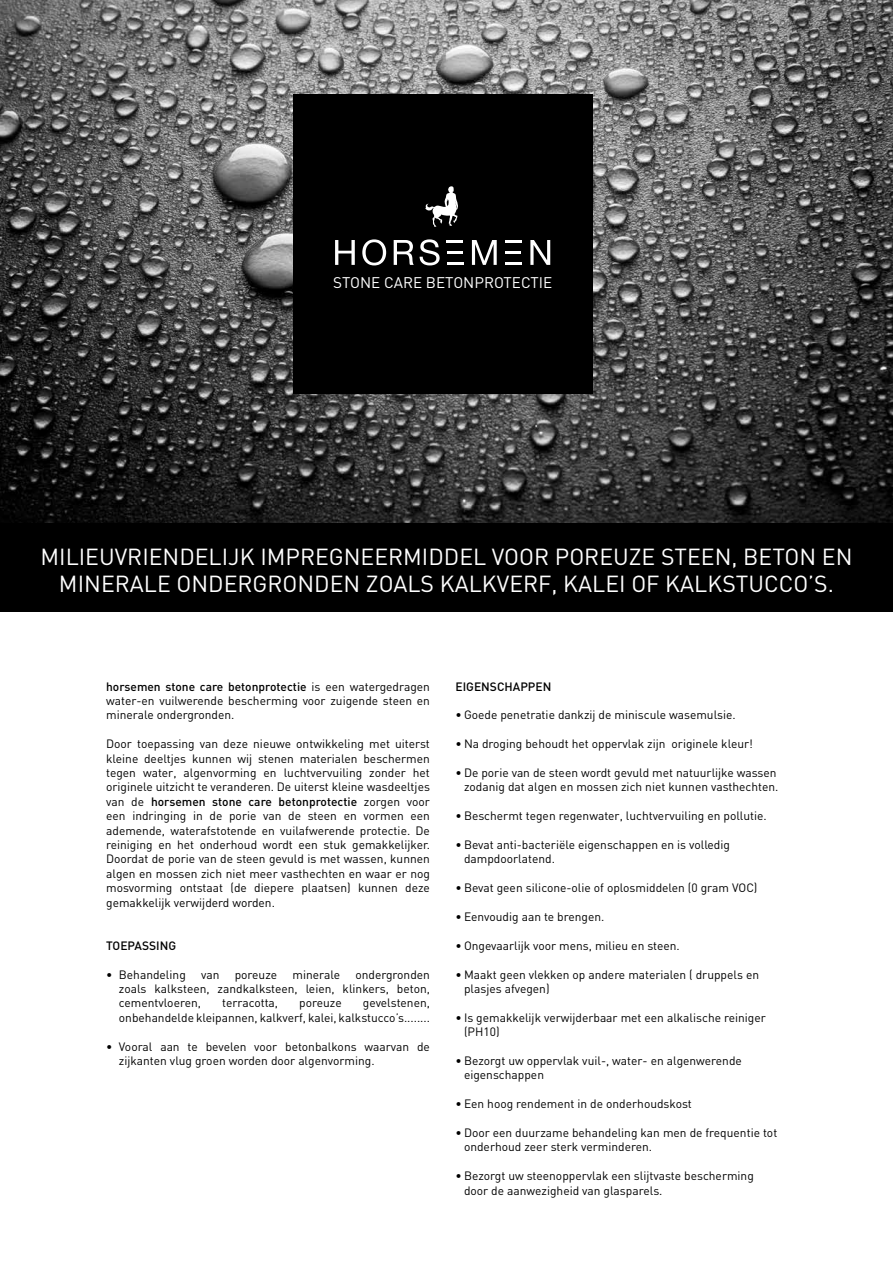
<style>
.page{position:relative;width:893px;height:1263px;background:#fff}
.page>*{position:absolute;margin:0;border:0;box-sizing:border-box;transform-origin:0 0}
.t1{font:22.95px/27.6px "DIN";color:#fff;text-align:center}
.t2{font:15.3px "DIN";color:#fff}
.t3{font:12px/14.4px "DIN";color:#000}
.t4{font:500 12px "DIN";color:#000}
.s1{font-weight:500}
</style>
<div class="page">
<div style="left:0;top:508px;width:893px;height:103px;background:#000"></div>
<img style="left:0;top:0;width:893px;height:523px">
<div style="left:293px;top:94px;width:300px;height:300px;background:#000"></div>
<svg style="left:335px;top:240px;width:20px;height:25px"></svg>
<svg style="left:362px;top:239px;width:24px;height:26px"></svg>
<svg style="left:394px;top:240px;width:20px;height:25px"></svg>
<svg style="left:420px;top:239px;width:20px;height:26px"></svg>
<svg style="left:472px;top:240px;width:25px;height:25px"></svg>
<svg style="left:530px;top:240px;width:20px;height:25px"></svg>
<hr style="left:447px;top:262px;width:16px;height:3px;background:#fff">
<svg style="left:447px;top:251px;width:15px;height:2px"></svg>
<hr style="left:447px;top:240px;width:16px;height:3px;background:#fff">
<hr style="left:505px;top:262px;width:17px;height:3px;background:#fff">
<svg style="left:505px;top:251px;width:16px;height:2px"></svg>
<hr style="left:505px;top:240px;width:17px;height:3px;background:#fff">
<svg style="left:425px;top:186px;width:33px;height:41px"></svg>
<p class="t2" style="left:333px;top:273px;width:221px">STONE CARE BETONPROTECTIE</p>
<h1 class="t1" style="left:40px;top:542px;width:813px">MILIEUVRIENDELIJK IMPREGNEERMIDDEL VOOR POREUZE STEEN, BETON EN<br>MINERALE ONDERGRONDEN ZOALS KALKVERF, KALEI OF KALKSTUCCO’S.</h1>
<p class="t3" style="left:106px;top:679px;width:325px;text-align:justify"><span class="s1">horsemen stone care betonprotectie</span> is een watergedragen water-en vuilwerende bescherming voor zuigende steen en minerale ondergronden.</p>
<p class="t3" style="left:106px;top:736px;width:325px;text-align:justify">Door toepassing van deze nieuwe ontwikkeling met uiterst kleine deeltjes kunnen wij stenen materialen beschermen tegen water, algenvorming en luchtvervuiling zonder het originele uitzicht te veranderen. De uiterst kleine wasdeeltjes van de <span class="s1">horsemen stone care betonprotectie</span> zorgen voor een indringing in de porie van de steen en vormen een ademende, waterafstotende en vuilafwerende protectie. De reiniging en het onderhoud wordt een stuk gemakkelijker.<br>Doordat de porie van de steen gevuld is met wassen, kunnen algen en mossen zich niet meer vasthechten en waar er nog mosvorming ontstaat (de diepere plaatsen) kunnen deze gemakkelijk verwijderd worden.</p>
<p class="t4" style="left:106px;top:938px;width:71px">TOEPASSING</p>
<p class="t3" style="left:106px;top:967px;width:81px">• Behandeling</p>
<p class="t3" style="left:201px;top:967px;width:20px">van</p>
<p class="t3" style="left:235px;top:967px;width:44px">poreuze</p>
<p class="t3" style="left:293px;top:967px;width:49px">minerale</p>
<p class="t3" style="left:119px;top:967px;width:313px;text-align:justify;text-indent:236px">ondergronden zoals kalksteen, zandkalksteen, leien, klinkers, beton, cementvloeren,</p>
<p class="t3" style="left:119px;top:996px;width:313px;text-align:right">gevelstenen,<br>onbehandelde kleipannen, kalkverf, kalei, kalkstucco’s........</p>
<p class="t3" style="left:119px;top:1039px;width:313px;text-indent:-13px">• Vooral aan te bevelen voor betonbalkons waarvan de zijkanten vlug groen worden door algenvorming.</p>
<p class="t3" style="left:222px;top:996px;width:57px">terracotta,</p>
<p class="t3" style="left:299px;top:996px;width:44px">poreuze</p>
<p class="t4" style="left:455px;top:678px;width:97px">EIGENSCHAPPEN</p>
<p class="t3" style="left:455px;top:708px;width:282px">• Goede penetratie dankzij de miniscule wasemulsie.</p>
<p class="t3" style="left:455px;top:736px;width:299px">• Na droging behoudt het oppervlak zijn originele kleur!</p>
<p class="t3" style="left:455px;top:765px;width:324px;text-align:right">• De porie van de steen wordt gevuld met natuurlijke wassen zodanig dat algen en mossen zich niet kunnen vasthechten.</p>
<p class="t3" style="left:455px;top:808px;width:313px">• Beschermt tegen regenwater, luchtvervuiling en pollutie.</p>
<p class="t3" style="left:464px;top:837px;width:268px;text-indent:-9px">• Bevat anti-bacteriële eigenschappen en is volledig dampdoorlatend.</p>
<p class="t3" style="left:455px;top:880px;width:304px">• Bevat geen silicone-olie of oplosmiddelen (0 gram VOC)</p>
<p class="t3" style="left:455px;top:909px;width:150px">• Eenvoudig aan te brengen.</p>
<p class="t3" style="left:455px;top:938px;width:226px">• Ongevaarlijk voor mens, milieu en steen.</p>
<p class="t3" style="left:464px;top:967px;width:297px;text-indent:-9px">• Maakt geen vlekken op andere materialen ( druppels en plasjes afvegen)</p>
<p class="t3" style="left:464px;top:1010px;width:303px;text-indent:-9px">• Is gemakkelijk verwijderbaar met een alkalische reiniger (PH10)</p>
<p class="t3" style="left:464px;top:1053px;width:279px;text-indent:-9px">• Bezorgt uw oppervlak vuil-, water- en algenwerende eigenschappen</p>
<p class="t3" style="left:455px;top:1096px;width:238px">• Een hoog rendement in de onderhoudskost</p>
<p class="t3" style="left:464px;top:1125px;width:315px;text-indent:-9px">• Door een duurzame behandeling kan men de frequentie tot onderhoud zeer sterk verminderen.</p>
<p class="t3" style="left:464px;top:1168px;width:291px;text-indent:-9px">• Bezorgt uw steenoppervlak een slijtvaste bescherming door de aanwezigheid van glasparels.</p>
</div>
